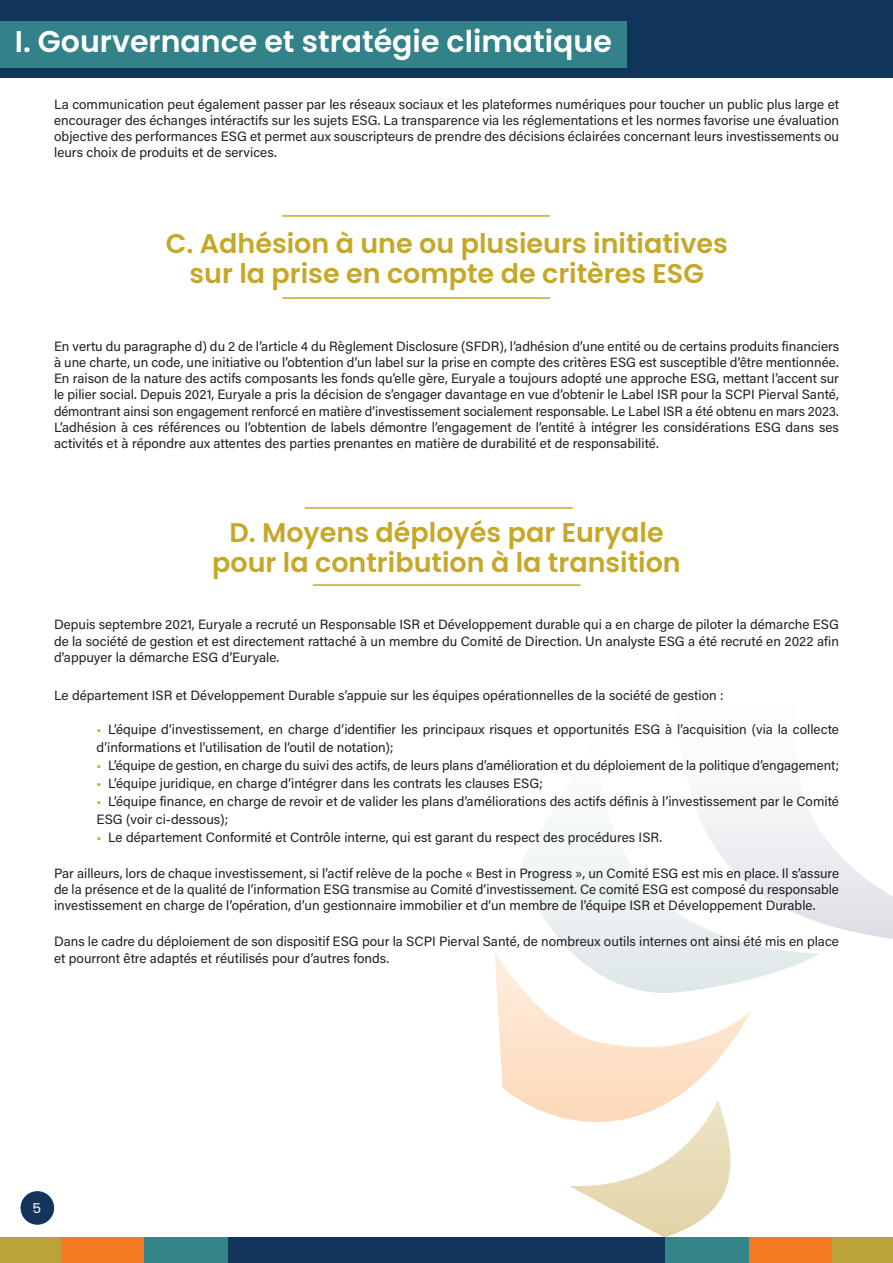
<style>
.page{position:relative;width:893px;height:1263px;background:#fff}
.page>*{position:absolute;margin:0;border:0;box-sizing:border-box;transform-origin:0 0}
.t1{font:600 30px "Poppins";color:#fff}
.t2{font:600 27px "Poppins";color:#c6a828}
.t3{font:13.5px/16.2px "Acumin Variable Concept";color:#231f20}
.t4{font:13.5px "Poppins";color:#fff}
.s1{color:#c6a828}
</style>
<div class="page">
<svg style="left:820px;top:831px;width:73px;height:108px"></svg>
<svg style="left:521px;top:800px;width:299px;height:179px"></svg>
<svg style="left:495px;top:951px;width:256px;height:286px"></svg>
<div style="left:831px;top:1237px;width:62px;height:26px;background:#bca338"></div>
<div style="left:748px;top:1237px;width:83px;height:26px;background:#f47b21"></div>
<div style="left:665px;top:1237px;width:83px;height:26px;background:#338589"></div>
<div style="left:0;top:1237px;width:62px;height:26px;background:#bca338"></div>
<div style="left:62px;top:1237px;width:83px;height:26px;background:#f47b21"></div>
<div style="left:228px;top:1237px;width:437px;height:26px;background:#12355c"></div>
<div style="left:145px;top:1237px;width:83px;height:26px;background:#338589"></div>
<div style="left:0;top:0;width:893px;height:78px;background:#12355c"></div>
<div style="left:0;top:21px;width:626px;height:47px;background:#33828a"></div>
<div style="left:21px;top:1191px;width:33px;height:34px;background:#12355c;border-radius:50%"></div>
<hr style="left:282px;top:215px;width:268px;height:2px;background:#c6a828">
<hr style="left:282px;top:297px;width:268px;height:2px;background:#c6a828">
<hr style="left:305px;top:507px;width:268px;height:2px;background:#c6a828">
<hr style="left:313px;top:584px;width:268px;height:2px;background:#c6a828">
<p class="t1" style="left:15px;top:25px;width:599px">I. Gourvernance et stratégie climatique</p>
<p class="t3" style="left:54px;top:95px;width:786px;text-align:justify">La communication peut également passer par les réseaux sociaux et les plateformes numériques pour toucher un public plus large et encourager des échanges intéractifs sur les sujets ESG. La transparence via les réglementations et les normes favorise une évaluation objective des performances ESG et permet aux souscripteurs de prendre des décisions éclairées concernant leurs investissements ou leurs choix de produits et de services.</p>
<p class="t2" style="left:166px;top:228px;width:564px">C. Adhésion à une ou plusieurs initiatives</p>
<p class="t2" style="left:189px;top:258px;width:516px">sur la prise en compte de critères ESG</p>
<p class="t3" style="left:54px;top:337px;width:787px">En vertu du paragraphe d) du 2 de l’article 4 du Règlement Disclosure (SFDR), l’adhésion d’une entité ou de certains produits financiers à une charte, un code, une initiative ou l’obtention d’un label sur la prise en compte des critères ESG est susceptible d’être mentionnée.</p>
<p class="t3" style="left:54px;top:370px;width:786px;text-align:justify">En raison de la nature des actifs composants les fonds qu’elle gère, Euryale a toujours adopté une approche ESG, mettant l’accent sur le pilier social. Depuis 2021, Euryale a pris la décision de s’engager davantage en vue d’obtenir le Label ISR pour la SCPI Pierval Santé, démontrant ainsi son engagement renforcé en matière d’investissement socialement responsable. Le Label ISR a été obtenu en mars 2023.</p>
<p class="t3" style="left:54px;top:418px;width:786px">L’adhésion à ces références ou l’obtention de labels démontre l’engagement de l’entité à intégrer les considérations ESG dans ses activités et à répondre aux attentes des parties prenantes en matière de durabilité et de responsabilité.</p>
<p class="t2" style="left:229px;top:516px;width:436px">D. Moyens déployés par Euryale</p>
<p class="t2" style="left:212px;top:546px;width:470px">pour la contribution à la transition</p>
<p class="t3" style="left:54px;top:616px;width:786px;text-align:justify">Depuis septembre 2021, Euryale a recruté un Responsable ISR et Développement durable qui a en charge de piloter la démarche ESG de la société de gestion et est directement rattaché à un membre du Comité de Direction. Un analyste ESG a été recruté en 2022 afin d’appuyer la démarche ESG d’Euryale.</p>
<p class="t3" style="left:54px;top:686px;width:671px">Le département ISR et Développement Durable s’appuie sur les équipes opérationnelles de la société de gestion :</p>
<p class="t3" style="left:97px;top:720px;width:744px;line-height:18px"><span class="s1">•</span> L’équipe d’investissement, en charge d’identifier les principaux risques et opportunités ESG à l’acquisition (via la collecte d’informations et l’utilisation de l’outil de notation);</p>
<p class="t3" style="left:97px;top:756px;width:744px"><span class="s1">•</span> L’équipe de gestion, en charge du suivi des actifs, de leurs plans d’amélioration et du déploiement de la politique d’engagement;</p>
<p class="t3" style="left:97px;top:774px;width:448px"><span class="s1">•</span> L’équipe juridique, en charge d’intégrer dans les contrats les clauses ESG;</p>
<p class="t3" style="left:97px;top:792px;width:744px;line-height:18px"><span class="s1">•</span> L’équipe finance, en charge de revoir et de valider les plans d’améliorations des actifs définis à l’investissement par le Comité<br>ESG (voir ci-dessous);</p>
<p class="t3" style="left:97px;top:828px;width:567px"><span class="s1">•</span> Le département Conformité et Contrôle interne, qui est garant du respect des procédures ISR.</p>
<p class="t3" style="left:54px;top:864px;width:787px;text-align:justify">Par ailleurs, lors de chaque investissement, si l’actif relève de la poche « Best in Progress », un Comité ESG est mis en place. Il s’assure de la présence et de la qualité de l’information ESG transmise au Comité d’investissement. Ce comité ESG est composé du responsable investissement en charge de l’opération, d’un gestionnaire immobilier et d’un membre de l’équipe ISR et Développement Durable.</p>
<p class="t3" style="left:54px;top:933px;width:786px">Dans le cadre du déploiement de son dispositif ESG pour la SCPI Pierval Santé, de nombreux outils internes ont ainsi été mis en place et pourront être adaptés et réutilisés pour d’autres fonds.</p>
<p class="t4" style="left:32px;top:1200px;width:10px">5</p>
</div>
